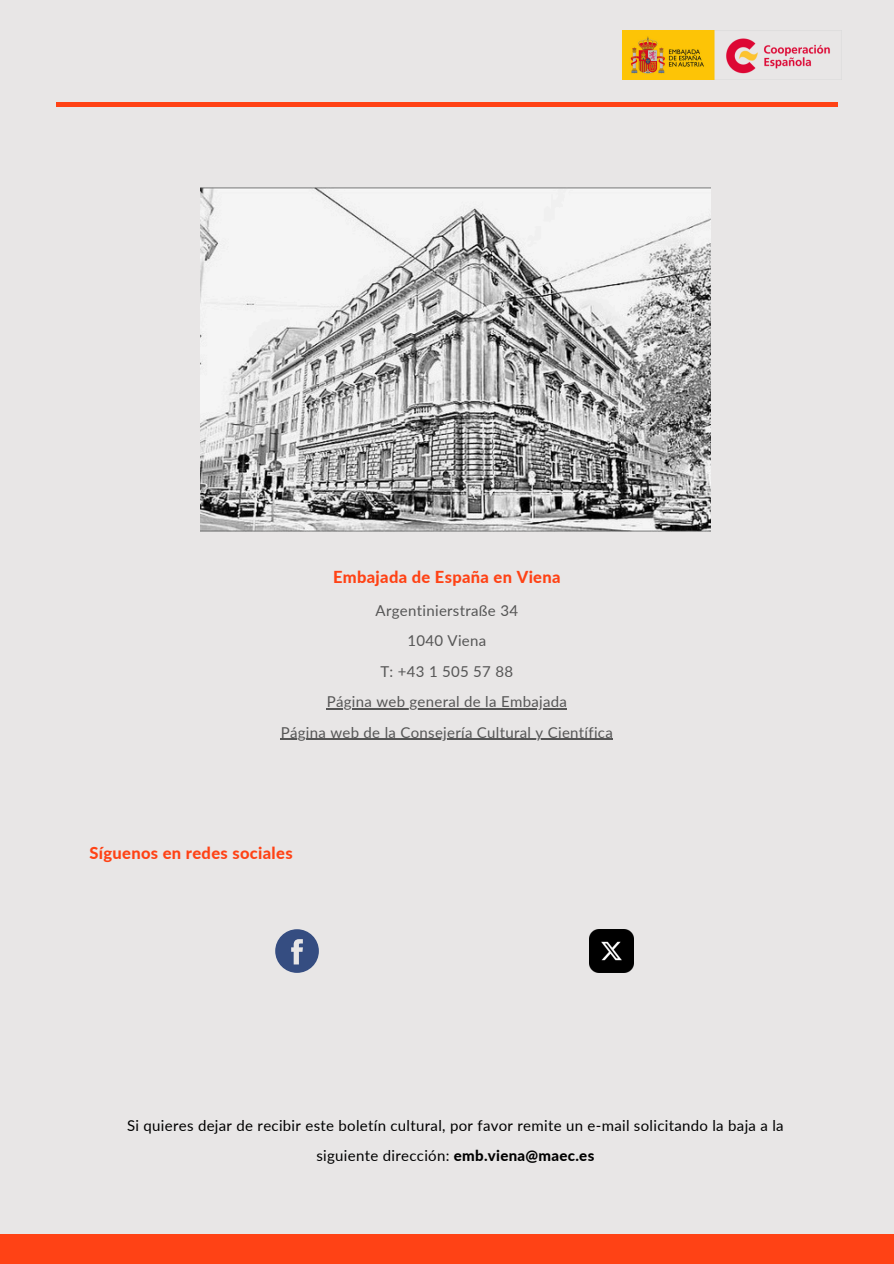
<style>
.page{position:relative;width:894px;height:1264px;background:#fff}
.page>*{position:absolute;margin:0;border:0;box-sizing:border-box;transform-origin:0 0}
.t1{font:800 16.5px "Lato";letter-spacing:.02em;color:#ff4215}
.t2{font:15px/30.3px "Lato";letter-spacing:.02em;color:#000;text-align:center}
.t3{font:15px "Lato";letter-spacing:.02em;color:#565656}
.s1{font-weight:800}
</style>
<div class="page">
<div style="left:0;top:0;width:893px;height:1263px;background:#e8e6e6"></div>
<div style="left:0;top:1234px;width:893px;height:29px;background:#ff4215"></div>
<div style="left:56px;top:102px;width:781px;height:5px;background:#ff4215"></div>
<img style="left:622px;top:30px;width:208px;height:50px">
<img style="left:200px;top:187px;width:510px;height:345px">
<svg style="left:275px;top:929px;width:44px;height:43px"></svg>
<img style="left:589px;top:929px;width:44px;height:43px">
<hr style="left:326px;top:708px;width:241px;height:1px;background:#565656">
<hr style="left:281px;top:738px;width:332px;height:2px;background:#565656">
<p class="t1" style="left:333px;top:567px;width:229px">Embajada de España en Viena</p>
<p class="t3" style="left:375px;top:601px;width:144px">Argentinierstraße 34</p>
<p class="t3" style="left:407px;top:631px;width:80px">1040 Viena</p>
<p class="t3" style="left:380px;top:662px;width:134px">T: +43 1 505 57 88</p>
<p class="t3" style="left:326px;top:692px;width:242px">Página web general de la Embajada</p>
<p class="t3" style="left:281px;top:722px;width:333px">Página web de la Consejería Cultural y Científica</p>
<p class="t1" style="left:89px;top:842px;width:205px">Síguenos en redes sociales</p>
<p class="t2" style="left:127px;top:1109px;width:658px">Si quieres dejar de recibir este boletín cultural, por favor remite un e-mail solicitando la baja a la siguiente dirección: <span class="s1">emb.viena@maec.es</span></p>
</div>
